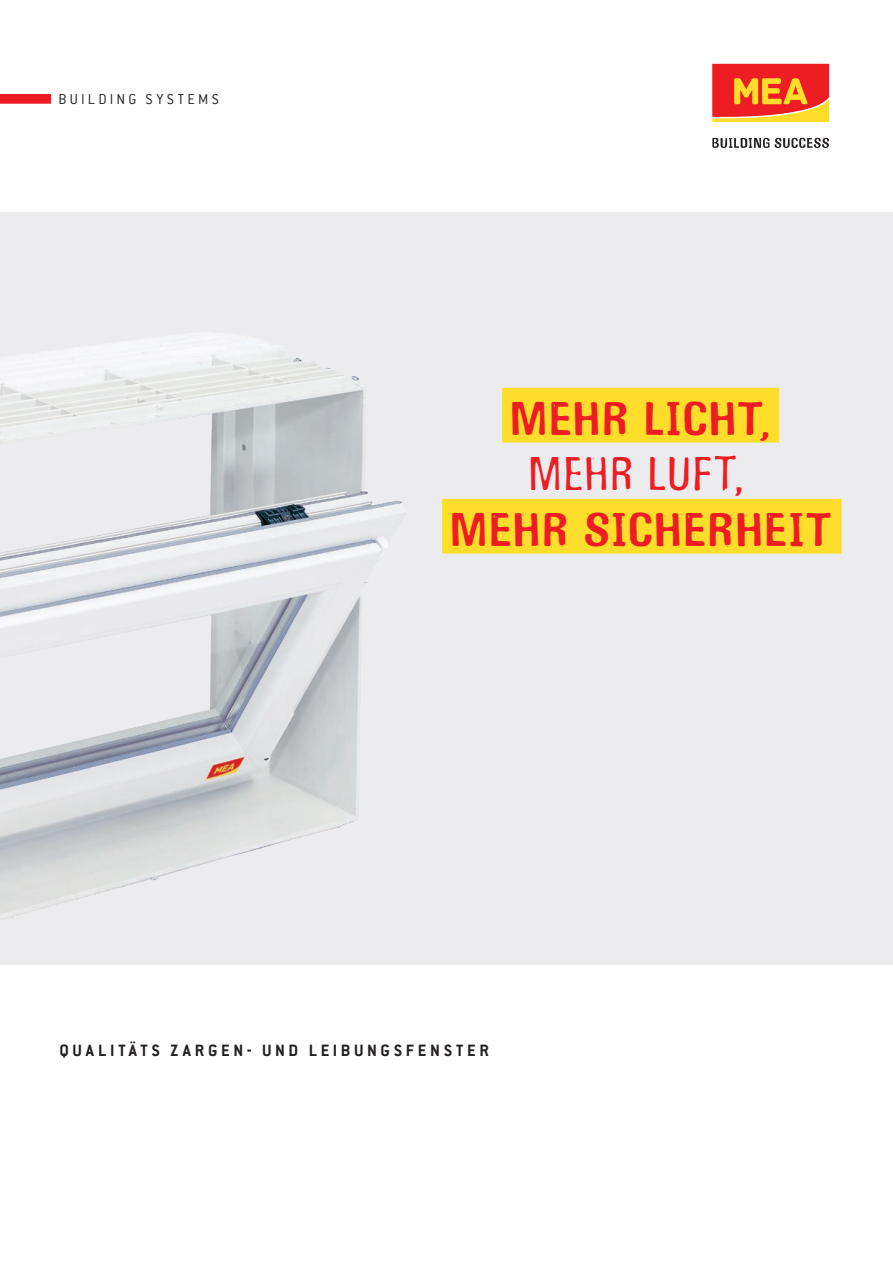
<style>
.page{position:relative;width:893px;height:1263px;background:#fff}
.page>*{position:absolute;margin:0;border:0;box-sizing:border-box;transform-origin:0 0}
.Headline_Gagamond_Bo{font:700 49.5px/55.5px "Gagamond MEA";letter-spacing:.04em;color:#ee1d23;text-align:center}
.Fließtext{font:700 18px "Conduit ITC Pro";letter-spacing:.2em;color:#231f20}
.Fließtext-2{font:300 15.75px "Conduit ITC Pro";letter-spacing:.21em;color:#231f20}
.s1{font-weight:500}
</style>
<div class="page">
<div style="left:0;top:213px;width:893px;height:752px;background:#ececee"></div>
<img style="left:0;top:333px;width:402px;height:587px">
<svg style="left:712px;top:64px;width:117px;height:58px;background:#f35c2b"></svg>
<svg style="left:712px;top:138px;width:117px;height:10px"></svg>
<div style="left:502px;top:388px;width:277px;height:54px;background:#ffdd2b"></div>
<div style="left:442px;top:499px;width:400px;height:54px;background:#ffdd2b"></div>
<div style="left:0;top:94px;width:51px;height:10px;background:#ee1d23"></div>
<p class="Fließtext-2" style="left:58px;top:91px;width:162px">BUILDING SYSTEMS</p>
<p class="Headline_Gagamond_Bo" style="left:511px;top:390px;width:261px">MEHR LICHT,<br><span class="s1">MEHR LUFT,</span></p>
<p class="Headline_Gagamond_Bo" style="left:451px;top:501px;width:381px">MEHR SICHERHEIT</p>
<p class="Fließtext" style="left:60px;top:1040px;width:431px">QUALITÄTS ZARGEN- UND LEIBUNGSFENSTER</p>
</div>
